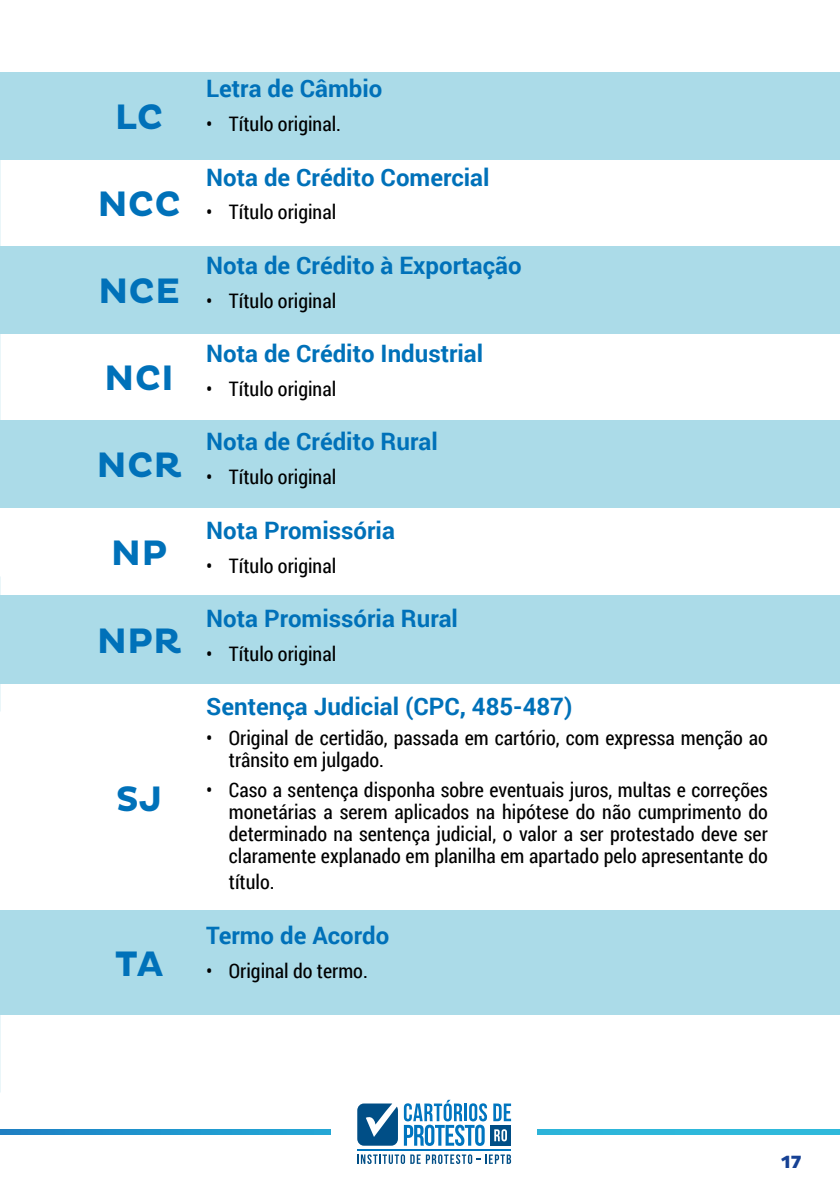
<style>
.page{position:relative;width:840px;height:1191px;background:#fff}
.page>*{position:absolute;margin:0;border:0;box-sizing:border-box;transform-origin:0 0}
.t1{font:700 36px "Pluto";color:#0071b9}
.t2{font:700 24px "Roboto";color:#0071b9}
.t3{font:20px/22px "Roboto Condensed";color:#000}
.t4{font:800 18px "Pluto";color:#164194}
</style>
<div class="page">
<svg style="left:0;top:1129px;width:839px;height:5px;background:#27a5d3"></svg>
<div style="left:331px;top:1083px;width:205px;height:88px;background:#fff"></div>
<svg style="left:493px;top:1103px;width:18px;height:18px"></svg>
<svg style="left:357px;top:1154px;width:43px;height:10px"></svg>
<svg style="left:400px;top:1154px;width:5px;height:10px"></svg>
<svg style="left:410px;top:1154px;width:57px;height:10px"></svg>
<svg style="left:467px;top:1154px;width:5px;height:10px"></svg>
<svg style="left:476px;top:1154px;width:35px;height:9px"></svg>
<hr style="left:357px;top:1149px;width:154px;height:1px;background:#0075bf">
<svg style="left:357px;top:1099px;width:130px;height:47px"></svg>
<div style="left:490px;top:1124px;width:21px;height:21px;background:#004e86"></div>
<svg style="left:494px;top:1129px;width:8px;height:12px"></svg>
<svg style="left:501px;top:1129px;width:5px;height:12px"></svg>
<div style="left:0;top:72px;width:839px;height:87px;background:#abdbe8"></div>
<div style="left:0;top:246px;width:839px;height:87px;background:#abdbe8"></div>
<div style="left:0;top:420px;width:839px;height:87px;background:#abdbe8"></div>
<div style="left:0;top:595px;width:839px;height:89px;background:#abdbe8"></div>
<div style="left:0;top:910px;width:839px;height:104px;background:#abdbe8"></div>
<h1 class="t1" style="left:115px;top:96px;width:50px">LC</h1>
<h1 class="t1" style="left:97px;top:183px;width:85px">NCC</h1>
<h1 class="t1" style="left:98px;top:270px;width:84px">NCE</h1>
<h1 class="t1" style="left:104px;top:357px;width:71px">NCI</h1>
<h1 class="t1" style="left:96px;top:445px;width:87px">NCR</h1>
<h1 class="t1" style="left:111px;top:532px;width:58px">NP</h1>
<h1 class="t1" style="left:97px;top:620px;width:86px">NPR</h1>
<h1 class="t1" style="left:116px;top:778px;width:48px">SJ</h1>
<h1 class="t1" style="left:115px;top:943px;width:50px">TA</h1>
<p class="t2" style="left:206px;top:72px;width:177px">Letra de Câmbio</p>
<p class="t3" style="left:206px;top:112px;width:136px">• Título original.</p>
<p class="t2" style="left:206px;top:160px;width:285px">Nota de Crédito Comercial</p>
<p class="t3" style="left:206px;top:201px;width:131px">• Título original</p>
<p class="t2" style="left:206px;top:248px;width:317px">Nota de Crédito à Exportação</p>
<p class="t3" style="left:206px;top:289px;width:131px">• Título original</p>
<p class="t2" style="left:206px;top:337px;width:278px">Nota de Crédito Industrial</p>
<p class="t3" style="left:206px;top:377px;width:131px">• Título original</p>
<p class="t2" style="left:206px;top:425px;width:233px">Nota de Crédito Rural</p>
<p class="t3" style="left:206px;top:465px;width:131px">• Título original</p>
<p class="t2" style="left:206px;top:513px;width:190px">Nota Promissória</p>
<p class="t3" style="left:206px;top:554px;width:131px">• Título original</p>
<p class="t2" style="left:206px;top:601px;width:253px">Nota Promissória Rural</p>
<p class="t3" style="left:206px;top:642px;width:131px">• Título original</p>
<p class="t2" style="left:206px;top:690px;width:367px">Sentença Judicial (CPC, 485-487)</p>
<p class="t3" style="left:229px;top:726px;width:540px;text-indent:-23px">• Original de certidão, passada em cartório, com expressa menção ao trânsito em julgado.</p>
<p class="t3" style="left:229px;top:778px;width:540px;text-align:justify;text-indent:-23px">• Caso a sentença disponha sobre eventuais juros, multas e correções monetárias a serem aplicados na hipótese do não cumprimento do determinado na sentença judicial, o valor a ser protestado deve ser claramente explanado em planilha em apartado pelo apresentante do</p>
<p class="t3" style="left:229px;top:870px;width:47px">título.</p>
<p class="t2" style="left:206px;top:918px;width:184px">Termo de Acordo</p>
<p class="t3" style="left:206px;top:959px;width:163px">• Original do termo.</p>
<p class="t4" style="left:780px;top:1151px;width:22px">17</p>
</div>
